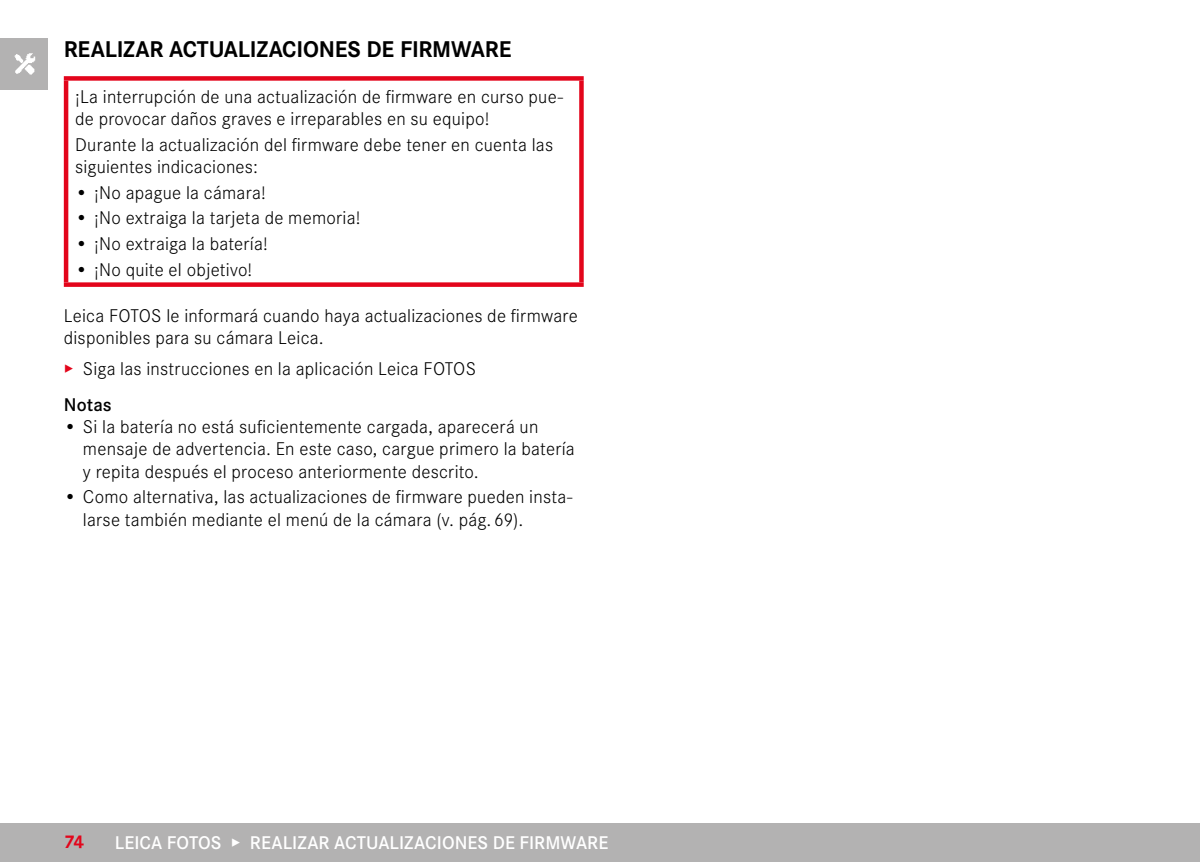
<style>
.page{position:relative;width:1200px;height:862px;background:#fff}
.page>*{position:absolute;margin:0;border:0;box-sizing:border-box;transform-origin:0 0}
.Heading____Heading_01{font:700 23.62px "Corporate S";letter-spacing:-.01em;color:#000}
.Text____Body_Text{font:300 19.12px/22.3px "Corporate S";letter-spacing:.01em;color:#000}
.t1{font:600 19.12px "Corporate S";letter-spacing:.005em;color:#fff}
.Heading____Note_Heading{font:600 19.12px "Corporate S";letter-spacing:.005em;color:#000}
.t2{font:700 19.12px "Corporate S";color:#e3051b}
.s1{color:#e3051b}
</style>
<div class="page">
<div style="left:0;top:823px;width:1199px;height:38px;background:#b3b2b2"></div>
<div style="left:0;top:38px;width:48px;height:51px;background:#b3b2b2"></div>
<img style="left:14px;top:53px;width:22px;height:21px">
<div style="left:64px;top:76px;width:519px;height:5px;background:#e3051b"></div>
<hr style="left:64px;top:81px;width:4px;height:201px;background:#e3051b">
<svg style="left:579px;top:81px;width:4px;height:201px"></svg>
<div style="left:64px;top:282px;width:519px;height:5px;background:#e3051b"></div>
<p class="Heading____Heading_01" style="left:64px;top:30px;width:449px">REALIZAR ACTUALIZACIONES DE FIRMWARE</p>
<p class="Text____Body_Text" style="left:75px;top:84px;width:489px">¡La interrupción de una actualización de firmware en curso pue&shy;de provocar daños graves e irreparables en su equipo!</p>
<p class="Text____Body_Text" style="left:75px;top:132px;width:479px">Durante la actualización del firmware debe tener en cuenta las siguientes indicaciones:</p>
<p class="Text____Body_Text" style="left:75px;top:180px;width:192px">• ¡No apague la cámara!</p>
<p class="Text____Body_Text" style="left:75px;top:206px;width:287px">• ¡No extraiga la tarjeta de memoria!</p>
<p class="Text____Body_Text" style="left:75px;top:231px;width:194px">• ¡No extraiga la batería!</p>
<p class="Text____Body_Text" style="left:75px;top:257px;width:179px">• ¡No quite el objetivo!</p>
<p class="Text____Body_Text" style="left:64px;top:303px;width:515px">Leica FOTOS le informará cuando haya actualizaciones de firmware disponibles para su cámara Leica.</p>
<p class="Text____Body_Text" style="left:64px;top:356px;width:413px"><span class="s1">▸</span> Siga las instrucciones en la aplicación Leica FOTOS</p>
<p class="Heading____Note_Heading" style="left:64px;top:390px;width:49px">Notas</p>
<p class="Text____Body_Text" style="left:83px;top:414px;width:493px;text-indent:-19px">• Si la batería no está suficientemente cargada, aparecerá un mensaje de advertencia. En este caso, cargue primero la batería y repita después el proceso anteriormente descrito.</p>
<p class="Text____Body_Text" style="left:83px;top:484px;width:491px;text-indent:-19px">• Como alternativa, las actualizaciones de firmware pueden insta&shy;larse también mediante el menú de la cámara (v. pág.69).</p>
<p class="t2" style="left:64px;top:826px;width:22px">74</p>
<p class="t1" style="left:115px;top:827px;width:495px">LEICA FOTOS ▸ REALIZAR ACTUALIZACIONES DE FIRMWARE</p>
</div>
